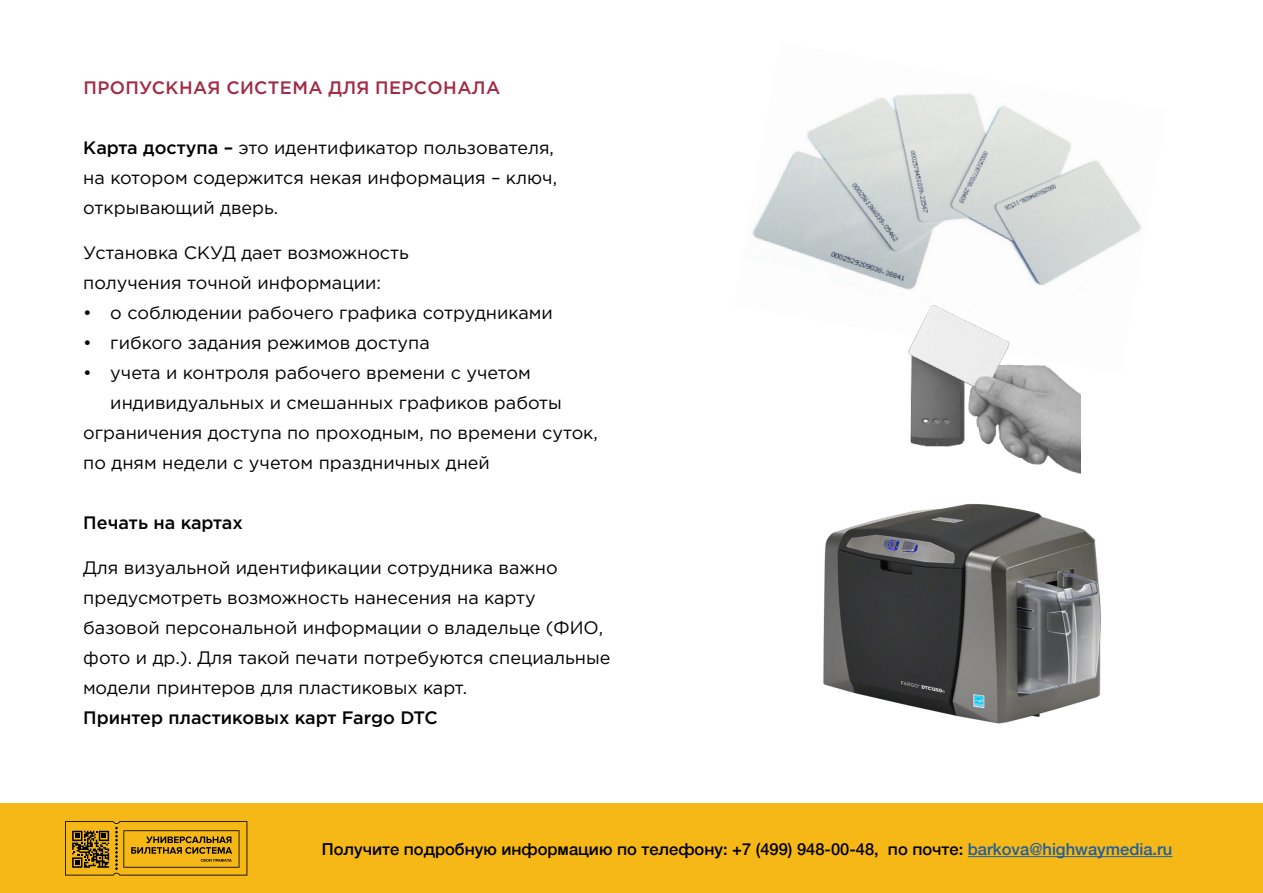
<style>
.page{position:relative;width:1263px;height:893px;background:#fff}
.page>*{position:absolute;margin:0;border:0;box-sizing:border-box;transform-origin:0 0}
.t1{font:18px/30px "Gotham Pro";color:#000}
.t2{font:500 18px "Gotham Pro";color:#000}
.t3{font:500 18px "Gotham Pro";letter-spacing:.02em;color:#a22b47}
.t4{font:500 16.5px "Helvetica Neue";color:#000}
.s1{font-weight:500}
.s2{color:#215e9e}
</style>
<div class="page">
<div style="left:0;top:804px;width:1263px;height:89px;background:#f5b817"></div>
<hr style="left:968px;top:856px;width:204px;height:1px;background:#215e9e">
<svg style="left:65px;top:821px;width:182px;height:54px"></svg>
<img style="left:751px;top:93px;width:390px;height:261px">
<img style="left:909px;top:305px;width:172px;height:169px">
<img style="left:823px;top:503px;width:278px;height:221px">
<p class="t3" style="left:83px;top:78px;width:418px">ПРОПУСКНАЯ СИСТЕМА ДЛЯ ПЕРСОНАЛА</p>
<p class="t1" style="left:83px;top:133px;width:475px"><span class="s1">Карта доступа –</span> это идентификатор пользователя, на котором содержится некая информация – ключ, открывающий дверь.</p>
<p class="t1" style="left:83px;top:238px;width:327px">Установка СКУД дает возможность получения точной информации:</p>
<p class="t1" style="left:83px;top:298px;width:471px">• о соблюдении рабочего графика сотрудниками</p>
<p class="t1" style="left:83px;top:328px;width:348px">• гибкого задания режимов доступа</p>
<p class="t1" style="left:83px;top:358px;width:449px">• учета и контроля рабочего времени с учетом</p>
<p class="t1" style="left:110px;top:388px;width:453px">индивидуальных и смешанных графиков работы</p>
<p class="t1" style="left:83px;top:418px;width:516px">ограничения доступа по проходным, по времени суток,</p>
<p class="t1" style="left:83px;top:448px;width:408px">по дням недели с учетом праздничных дней</p>
<p class="t2" style="left:83px;top:513px;width:161px">Печать на картах</p>
<p class="t1" style="left:83px;top:553px;width:529px">Для визуальной идентификации сотрудника важно предусмотреть возможность нанесения на карту базовой персональной информации о владельце (ФИО, фото и др.). Для такой печати потребуются специальные модели принтеров для пластиковых карт.</p>
<p class="t2" style="left:83px;top:708px;width:356px">Принтер пластиковых карт Fargo DTC</p>
<p class="t4" style="left:322px;top:836px;width:852px">Получите подробную информацию по телефону: +7 (499) 948-00-48, по почте: <span class="s2">barkova@highwaymedia.ru</span></p>
</div>
